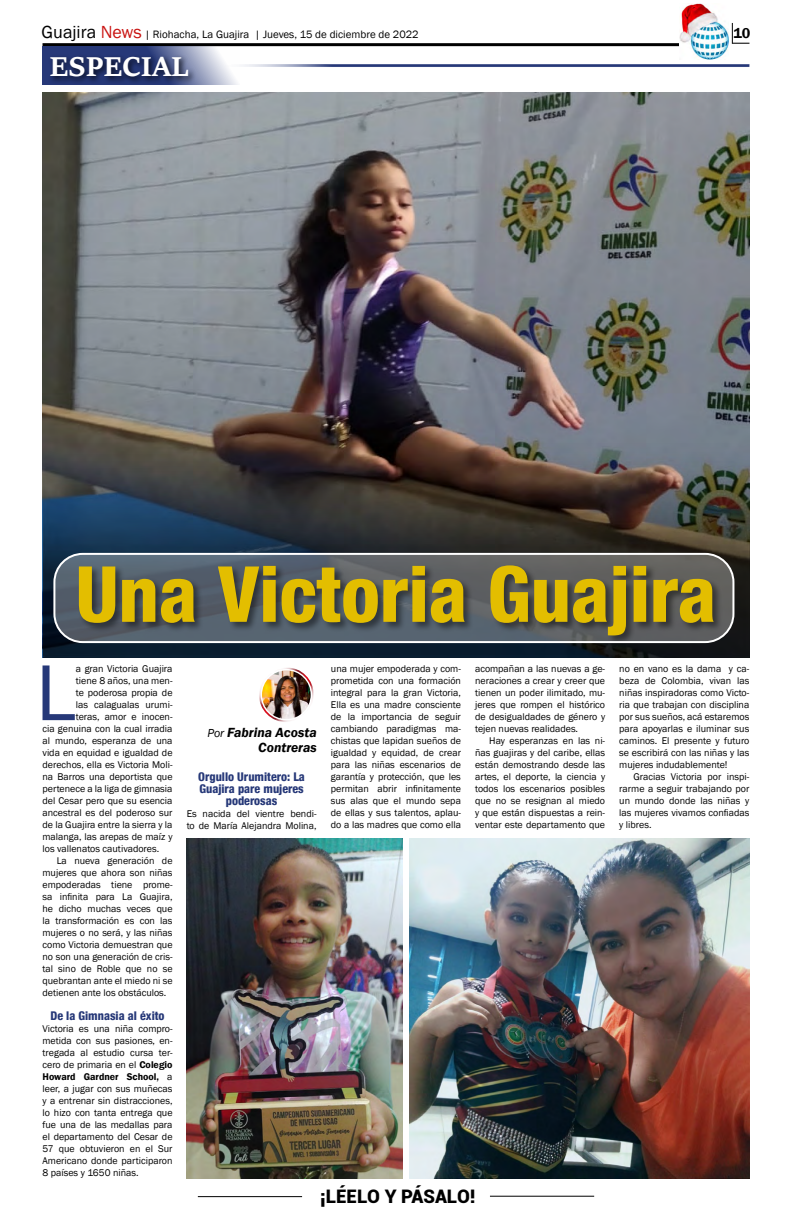
<style>
.page{position:relative;width:792px;height:1224px;background:#fff}
.page>*{position:absolute;margin:0;border:0;box-sizing:border-box;transform-origin:0 0}
.t1{font:82px "Franklin Gothic";color:#263878}
.t2{font:800 condensed 77.5px "Helvetica 87";color:#e3be00}
.t3{font:700 30px "Sitka Subheading";color:#fff}
.t4{font:900 18.7px "Roboto";color:#000}
.t5{font:600 14.7px "Franklin Gothic";color:#000}
.t6{font:italic 600 13.6px/15px "Franklin Gothic";color:#000;text-align:right}
.t7{font:800 condensed 12px/12px "Helvetica 87";color:#263878;text-align:center}
.t8{font:11px "Franklin Gothic";color:#000}
.t9{font:10px/12px "Franklin Gothic";color:#000;text-align:justify}
.s1{font-size:18px}
.s2{font-size:18px;color:#c91311}
.s3{font-weight:600}
.s4{font-weight:400;font-size:11.9px}
</style>
<div class="page">
<hr style="left:198px;top:1196px;width:104px;height:1px;background:#000">
<hr style="left:490px;top:1196px;width:104px;height:1px;background:#000">
<hr style="left:43px;top:43px;width:657px;height:3px;background:#000">
<svg style="left:732px;top:23px;width:17px;height:21px"></svg>
<img style="left:679px;top:4px;width:50px;height:55px">
<svg style="left:43px;top:46px;width:197px;height:39px"></svg>
<div style="left:48px;top:53px;width:148px;height:31px;background:#000;opacity:.75"></div>
<hr style="left:219px;top:64px;width:530px;height:3px;background:#263878">
<img style="left:43px;top:93px;width:706px;height:338px">
<img style="left:43px;top:431px;width:706px;height:227px">
<svg style="left:54px;top:554px;width:679px;height:88px;background:#5f666d"></svg>
<div style="left:77px;top:564px;width:645px;height:81px;background:#000;opacity:.45"></div>
<div style="left:53px;top:553px;width:681px;height:90px;border:2px solid #fff;border-radius:28px"></div>
<div style="left:259px;top:667px;width:55px;height:55px;border:2px solid #fff;border-radius:50%"></div>
<img style="left:262px;top:670px;width:49px;height:49px;border-radius:24px">
<img style="left:410px;top:839px;width:339px;height:339px">
<img style="left:187px;top:839px;width:216px;height:339px">
<p class="t8" style="left:42px;top:28px;width:379px"><span class="s1">Guajira</span> <span class="s2">News</span> | Riohacha, La Guajira | Jueves, 15 de diciembre de 2022</p>
<h3 class="t5" style="left:733px;top:24px;width:19px">10</h3>
<h3 class="t3" style="left:49px;top:44px;width:141px">ESPECIAL</h3>
<h2 class="t2" style="left:76px;top:546px;width:642px">Una Victoria Guajira</h2>
<h1 class="t1" style="left:36px;top:642px;width:42px">L</h1>
<p class="t9" style="left:76px;top:663px;width:98px">a gran Victoria Guajira</p>
<p class="t9" style="left:76px;top:675px;width:98px">tiene 8 años, una men-</p>
<p class="t9" style="left:76px;top:687px;width:98px">te poderosa propia de</p>
<p class="t9" style="left:76px;top:699px;width:98px">las calagualas urumi-</p>
<p class="t9" style="left:76px;top:711px;width:98px">teras, amor e inocen-</p>
<p class="t9" style="left:43px;top:723px;width:132px">cia genuina con la cual irradia</p>
<p class="t9" style="left:43px;top:735px;width:132px">al mundo, esperanza de una</p>
<p class="t9" style="left:43px;top:747px;width:132px">vida en equidad e igualdad de</p>
<p class="t9" style="left:43px;top:759px;width:132px">derechos, ella es Victoria Moli-</p>
<p class="t9" style="left:43px;top:771px;width:132px">na Barros una deportista que</p>
<p class="t9" style="left:43px;top:783px;width:132px">pertenece a la liga de gimnasia</p>
<p class="t9" style="left:43px;top:795px;width:132px">del Cesar pero que su esencia</p>
<p class="t9" style="left:43px;top:807px;width:132px">ancestral es del poderoso sur</p>
<p class="t9" style="left:43px;top:819px;width:132px">de la Guajira entre la sierra y la</p>
<p class="t9" style="left:43px;top:831px;width:132px">malanga, las arepas de maíz y</p>
<p class="t9" style="left:43px;top:843px;width:118px">los vallenatos cautivadores.</p>
<p class="t9" style="left:57px;top:855px;width:117px">La nueva generación de</p>
<p class="t9" style="left:43px;top:867px;width:132px">mujeres que ahora son niñas</p>
<p class="t9" style="left:43px;top:879px;width:132px">empoderadas tiene prome-</p>
<p class="t9" style="left:43px;top:891px;width:132px">sa infinita para La Guajira,</p>
<p class="t9" style="left:43px;top:903px;width:132px">he dicho muchas veces que</p>
<p class="t9" style="left:43px;top:915px;width:132px">la transformación es con las</p>
<p class="t9" style="left:43px;top:927px;width:132px">mujeres o no será, y las niñas</p>
<p class="t9" style="left:43px;top:939px;width:132px">como Victoria demuestran que</p>
<p class="t9" style="left:43px;top:951px;width:132px">no son una generación de cris-</p>
<p class="t9" style="left:43px;top:963px;width:132px">tal sino de Roble que no se</p>
<p class="t9" style="left:43px;top:975px;width:132px">quebrantan ante el miedo ni se</p>
<p class="t9" style="left:43px;top:987px;width:125px">detienen ante los obstáculos.</p>
<p class="t7" style="left:51px;top:1010px;width:116px">De la Gimnasia al éxito</p>
<p class="t9" style="left:43px;top:1023px;width:132px">Victoria es una niña compro&shy;metida con sus pasiones, en&shy;tregada al estudio cursa ter&shy;cero de primaria en el <span class="s3">Colegio Howard Gardner School,</span> a leer, a jugar con sus muñecas y a entrenar sin distracciones, lo hizo con tanta entrega que fue una de las medallas para el departamento del Cesar de 57 que obtuvieron en el Sur Americano donde participaron 8 países y 1650 niñas.</p>
<h3 class="t6" style="left:207px;top:725px;width:111px"><span class="s4">Por</span> Fabrina Acosta<br>Contreras</h3>
<p class="t7" style="left:198px;top:771px;width:108px">Orgullo Urumitero: La<br>Guajira pare mujeres poderosas</p>
<p class="t9" style="left:187px;top:808px;width:131px">Es nacida del vientre bendi&shy;to de María Alejandra Molina,</p>
<p class="t9" style="left:331px;top:663px;width:132px">una mujer empoderada y com&shy;prometida con una formación integral para la gran Victoria, Ella es una madre consciente de la importancia de seguir cambiando paradigmas ma&shy;chistas que lapidan sueños de igualdad y equidad, de crear para las niñas escenarios de garantía y protección, que les permitan abrir infinitamente sus alas que el mundo sepa de ellas y sus talentos, aplau&shy;do a las madres que como ella</p>
<p class="t9" style="left:475px;top:663px;width:132px">acompañan a las nuevas a ge&shy;neraciones a crear y creer que tienen un poder ilimitado, mu&shy;jeres que rompen el histórico de desigualdades de género y tejen nuevas realidades.</p>
<p class="t9" style="left:475px;top:735px;width:132px;text-indent:14px">Hay esperanzas en las ni&shy;ñas guajiras y del caribe, ellas están demostrando desde las artes, el deporte, la ciencia y todos los escenarios posibles que no se resignan al miedo y que están dispuestas a rein&shy;ventar este departamento que</p>
<h3 class="t4" style="left:320px;top:1183px;width:157px">¡LÉELO Y PÁSALO!</h3>
<p class="t9" style="left:619px;top:663px;width:132px">no en vano es la dama y ca&shy;beza de Colombia, vivan las niñas inspiradoras como Victo&shy;ria que trabajan con disciplina por sus sueños, acá estaremos para apoyarlas e iluminar sus caminos. El presente y futuro se escribirá con las niñas y las mujeres indudablemente!</p>
<p class="t9" style="left:619px;top:771px;width:132px;text-indent:14px">Gracias Victoria por inspi&shy;rarme a seguir trabajando por un mundo donde las niñas y las mujeres vivamos confiadas y libres.</p>
</div>
